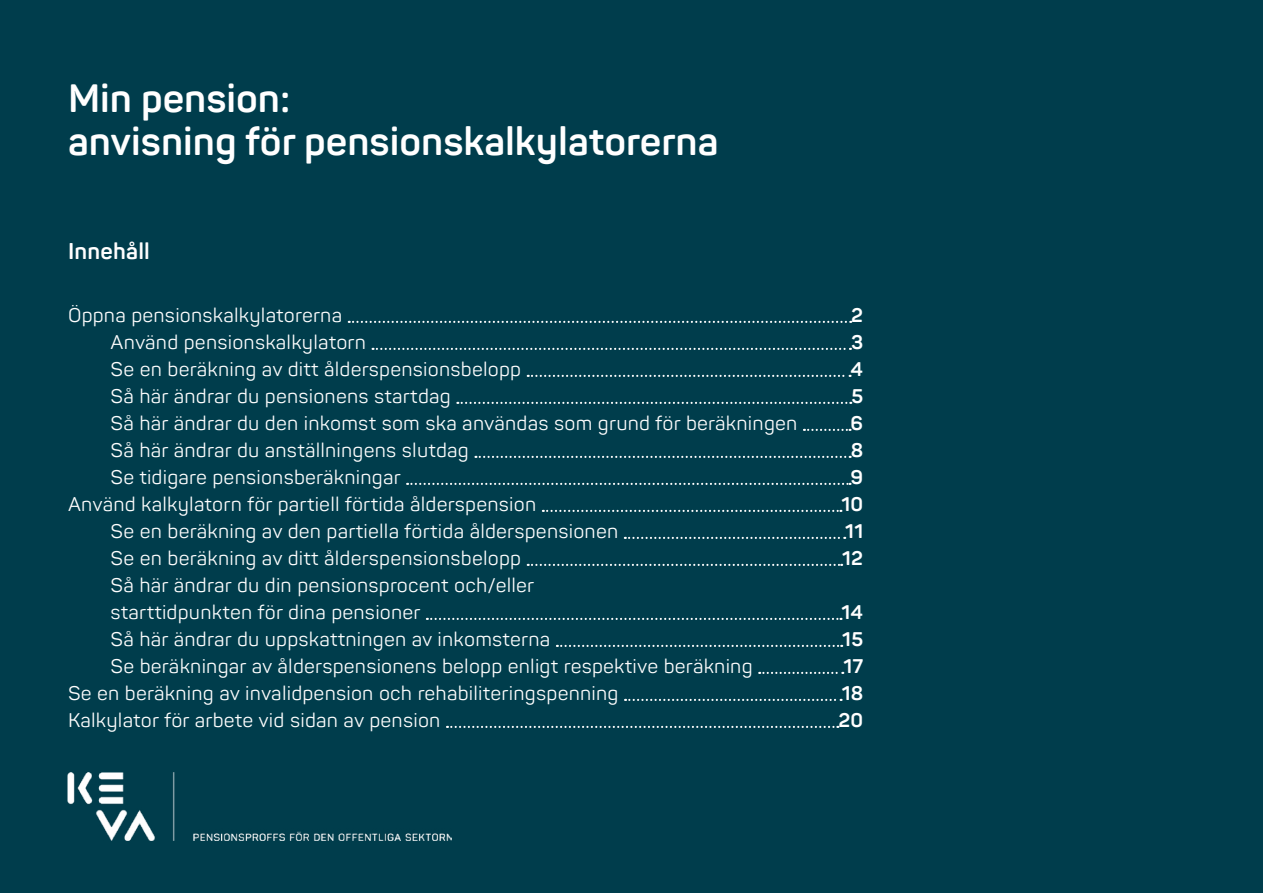
<style>
.page{position:relative;width:1263px;height:893px;background:#003d4c}
.page>*{position:absolute;margin:0;border:0;box-sizing:border-box;transform-origin:0 0}
.t1{font:700 39px/43.5px "Panton";color:#fff}
.t2{font:19.5px/27px "Panton";letter-spacing:.01em;color:#fff}
.t3{font:700 19.5px "Panton";letter-spacing:.01em;color:#fff}
</style>
<div class="page">
<svg style="left:349px;top:321px;width:502px;height:2px"></svg>
<svg style="left:373px;top:348px;width:478px;height:2px"></svg>
<svg style="left:528px;top:375px;width:322px;height:2px"></svg>
<svg style="left:457px;top:402px;width:394px;height:2px"></svg>
<svg style="left:804px;top:429px;width:46px;height:2px"></svg>
<svg style="left:475px;top:456px;width:376px;height:2px"></svg>
<svg style="left:407px;top:483px;width:443px;height:2px"></svg>
<svg style="left:543px;top:510px;width:298px;height:2px"></svg>
<svg style="left:625px;top:537px;width:220px;height:2px"></svg>
<svg style="left:528px;top:564px;width:314px;height:2px"></svg>
<svg style="left:427px;top:618px;width:414px;height:2px"></svg>
<svg style="left:557px;top:645px;width:285px;height:2px"></svg>
<svg style="left:759px;top:672px;width:84px;height:2px"></svg>
<svg style="left:625px;top:699px;width:217px;height:2px"></svg>
<svg style="left:447px;top:726px;width:391px;height:2px"></svg>
<img style="left:68px;top:772px;width:384px;height:69px">
<h1 class="t1" style="left:68px;top:76px;width:652px">Min pension:<br>anvisning för pensionskalkylatorerna</h1>
<p class="t2" style="left:68px;top:301px;width:276px">Öppna pensionskalkylatorerna</p>
<p class="t3" style="left:851px;top:303px;width:13px">2</p>
<p class="t2" style="left:111px;top:328px;width:257px">Använd pensionskalkylatorn</p>
<p class="t3" style="left:851px;top:330px;width:14px">3</p>
<p class="t2" style="left:111px;top:355px;width:412px">Se en beräkning av ditt ålderspensionsbelopp</p>
<p class="t3" style="left:851px;top:357px;width:14px">4</p>
<p class="t2" style="left:111px;top:382px;width:342px">Så här ändrar du pensionens startdag</p>
<p class="t3" style="left:851px;top:384px;width:13px">5</p>
<p class="t2" style="left:111px;top:409px;width:688px">Så här ändrar du den inkomst som ska användas som grund för beräkningen</p>
<p class="t3" style="left:851px;top:411px;width:14px">6</p>
<p class="t2" style="left:111px;top:436px;width:360px">Så här ändrar du anställningens slutdag</p>
<p class="t3" style="left:851px;top:438px;width:14px">8</p>
<p class="t2" style="left:111px;top:463px;width:292px">Se tidigare pensionsberäkningar</p>
<p class="t3" style="left:851px;top:465px;width:14px">9</p>
<p class="t2" style="left:68px;top:490px;width:470px">Använd kalkylatorn för partiell förtida ålderspension</p>
<p class="t3" style="left:841px;top:492px;width:23px">10</p>
<p class="t2" style="left:111px;top:517px;width:509px">Se en beräkning av den partiella förtida ålderspensionen</p>
<p class="t3" style="left:845px;top:519px;width:19px">11</p>
<p class="t2" style="left:111px;top:544px;width:412px">Se en beräkning av ditt ålderspensionsbelopp</p>
<p class="t3" style="left:842px;top:546px;width:23px">12</p>
<p class="t2" style="left:111px;top:571px;width:425px">Så här ändrar du din pensionsprocent och/eller starttidpunkten för dina pensioner</p>
<p class="t3" style="left:841px;top:600px;width:23px">14</p>
<p class="t2" style="left:111px;top:625px;width:441px">Så här ändrar du uppskattningen av inkomsterna</p>
<p class="t3" style="left:842px;top:627px;width:22px">15</p>
<p class="t2" style="left:111px;top:652px;width:644px">Se beräkningar av ålderspensionens belopp enligt respektive beräkning</p>
<p class="t3" style="left:843px;top:654px;width:21px">17</p>
<p class="t2" style="left:68px;top:679px;width:552px">Se en beräkning av invalidpension och rehabiliteringspenning</p>
<p class="t3" style="left:842px;top:681px;width:23px">18</p>
<p class="t2" style="left:68px;top:706px;width:374px">Kalkylator för arbete vid sidan av pension</p>
<p class="t3" style="left:838px;top:708px;width:26px">20</p>
</div>
